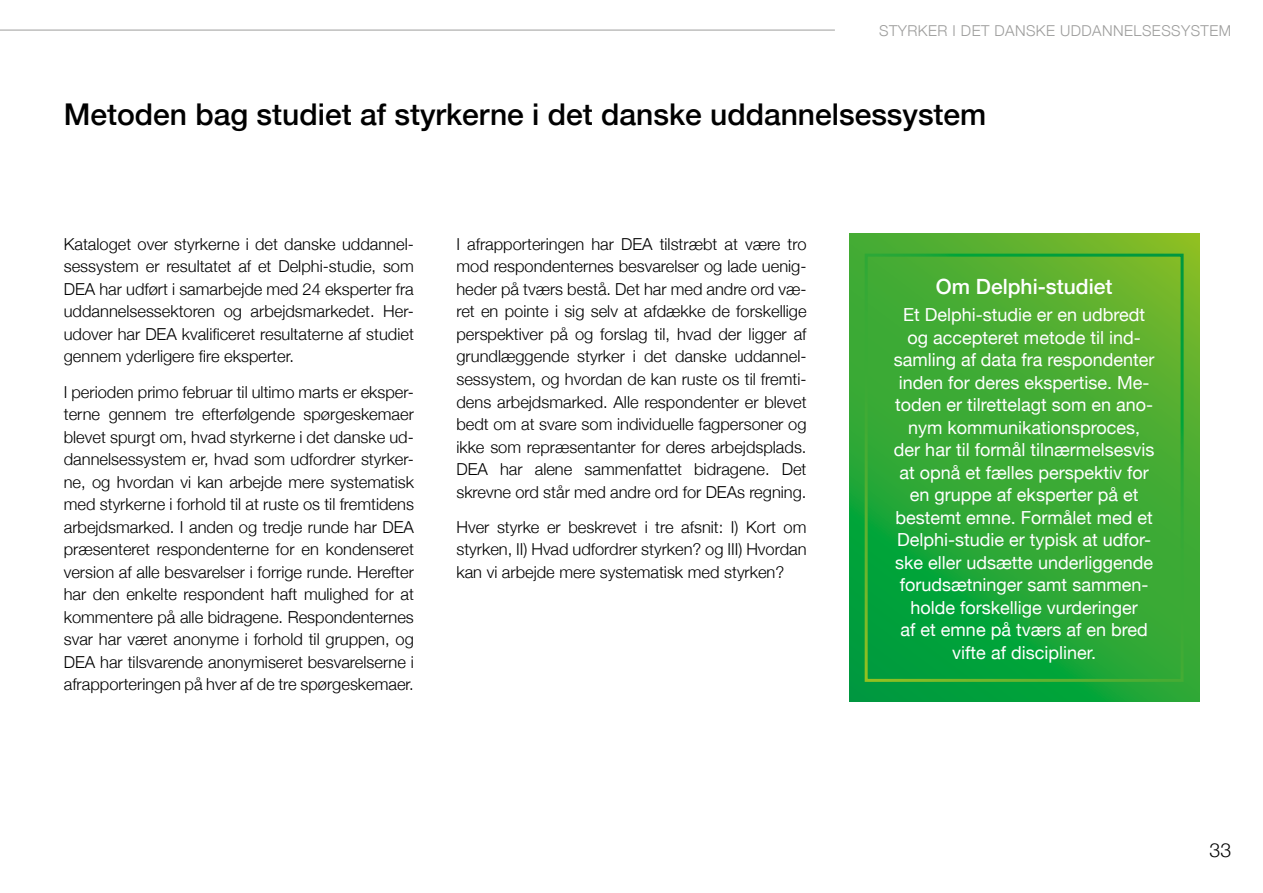
<style>
.page{position:relative;width:1263px;height:893px;background:#fff}
.page>*{position:absolute;margin:0;border:0;box-sizing:border-box;transform-origin:0 0}
.t1{font:500 30px "Helvetica Neue";color:#000}
.t2{font:500 21px "Helvetica Neue";color:#fff}
.t3{font:300 19.5px "Helvetica Neue";color:#000}
.t4{font:18px/22.5px "Helvetica Neue";color:#fff;text-align:center}
.t5{font:300 16.5px/22.5px "Helvetica Neue";color:#000;text-align:justify}
.t6{font:300 15px "Helvetica Neue";letter-spacing:.03em;color:#9d9d9c}
</style>
<div class="page">
<hr style="left:0;top:30px;width:835px;height:1px;background:#9d9d9c">
<svg style="left:849px;top:234px;width:350px;height:468px;background:#36a934"></svg>
<p class="t6" style="left:879px;top:18px;width:353px">STYRKER I DET DANSKE UDDANNELSESSYSTEM</p>
<h1 class="t1" style="left:64px;top:90px;width:924px">Metoden bag studiet af styrkerne i det danske uddannelsessystem</h1>
<p class="t5" style="left:64px;top:231px;width:352px">Kataloget over styrkerne i det danske uddannel&shy;sessystem er resultatet af et Delphi-studie, som DEA har udført i samarbejde med 24 eksperter fra uddannelsessektoren og arbejdsmarkedet. Her&shy;udover har DEA kvalificeret resultaterne af studiet gennem yderligere fire eksperter.</p>
<p class="t5" style="left:64px;top:379px;width:352px">I perioden primo februar til ultimo marts er eksper&shy;terne gennem tre efterfølgende spørgeskemaer blevet spurgt om, hvad styrkerne i det danske ud&shy;dannelsessystem er, hvad som udfordrer styrker&shy;ne, og hvordan vi kan arbejde mere systematisk med styrkerne i forhold til at ruste os til fremtidens arbejdsmarked. I anden og tredje runde har DEA præsenteret respondenterne for en kondenseret version af alle besvarelser i forrige runde. Herefter har den enkelte respondent haft mulighed for at kommentere på alle bidragene. Respondenternes svar har været anonyme i forhold til gruppen, og DEA har tilsvarende anonymiseret besvarelserne i afrapporteringen på hver af de tre spørgeskemaer.</p>
<p class="t5" style="left:456px;top:232px;width:352px">I afrapporteringen har DEA tilstræbt at være tro mod respondenternes besvarelser og lade uenig&shy;heder på tværs bestå. Det har med andre ord væ&shy;ret en pointe i sig selv at afdække de forskellige perspektiver på og forslag til, hvad der ligger af grundlæggende styrker i det danske uddannel&shy;sessystem, og hvordan de kan ruste os til fremti&shy;dens arbejdsmarked. Alle respondenter er blevet bedt om at svare som individuelle fagpersoner og ikke som repræsentanter for deres arbejdsplads.<br>DEA har alene sammenfattet bidragene. Det skrevne ord står med andre ord for DEAs regning.</p>
<p class="t5" style="left:456px;top:514px;width:352px">Hver styrke er beskrevet i tre afsnit: I) Kort om styrken, II) Hvad udfordrer styrken? og III) Hvordan kan vi arbejde mere systematisk med styrken?</p>
<p class="t2" style="left:936px;top:270px;width:178px">Om Delphi-studiet</p>
<p class="t4" style="left:894px;top:304px;width:262px">Et Delphi-studie er en udbredt og accepteret metode til ind&shy;samling af data fra respondenter inden for deres ekspertise. Me&shy;toden er tilrettelagt som en ano&shy;nym kommunikationsproces, der har til formål tilnærmelsesvis at opnå et fælles perspektiv for en gruppe af eksperter på et bestemt emne. Formålet med et<br>Delphi-studie er typisk at udfor&shy;ske eller udsætte underliggende forudsætninger samt sammen&shy;holde forskellige vurderinger<br>af et emne på tværs af en bred vifte af discipliner.</p>
<p class="t3" style="left:1209px;top:834px;width:23px">33</p>
</div>
